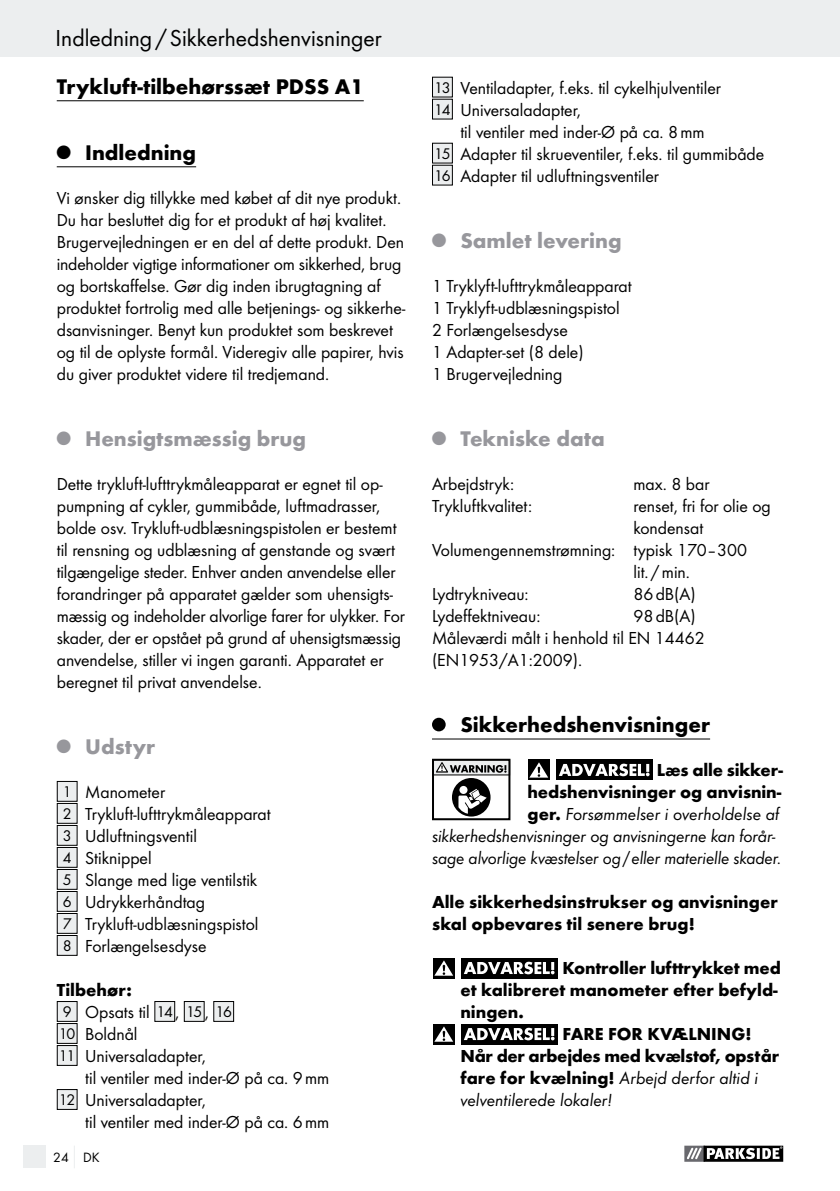
<style>
.page{position:relative;width:840px;height:1191px;background:#fff}
.page>*{position:absolute;margin:0;border:0;box-sizing:border-box;transform-origin:0 0}
.t1{font:24px "Futura Boo";color:#000}
.t2{font:700 22px "Futura";color:#000}
.t3{font:700 22px "Futura";color:#97979c}
.t4{font:18px/22px "Futura Boo";color:#000}
.t5{font:700 18px/22px "Futura";color:#000;text-align:right}
.t6{font:18px/22px "Futura Boo Obl";letter-spacing:-.01em;color:#000}
.t7{font:700 18px "Futura";letter-spacing:-.02em;color:#000}
.t8{font:14px "Futura Boo";color:#000}
.s1{font-size:16px}
.s2{font-family:"Futura";font-weight:700}
</style>
<div class="page">
<div style="left:0;top:0;width:839px;height:57px;background:#eceeef"></div>
<hr style="left:839px;top:0;width:1px;height:57px;background:#eceeef">
<div style="left:23px;top:1145px;width:22px;height:23px;background:#eceeef"></div>
<svg style="left:74px;top:1146px;width:1px;height:22px"></svg>
<svg style="left:684px;top:1145px;width:99px;height:17px"></svg>
<svg style="left:684px;top:1145px;width:98px;height:16px"></svg>
<hr style="left:57px;top:100px;width:306px;height:1px;background:#000">
<hr style="left:57px;top:166px;width:139px;height:1px;background:#000">
<div style="left:57px;top:781px;width:20px;height:20px;background:#eceeef"></div>
<div style="left:57px;top:781px;width:21px;height:21px;border:1px solid #000"></div>
<div style="left:57px;top:803px;width:20px;height:20px;background:#eceeef"></div>
<div style="left:57px;top:803px;width:21px;height:21px;border:1px solid #000"></div>
<div style="left:57px;top:825px;width:20px;height:20px;background:#eceeef"></div>
<div style="left:57px;top:825px;width:21px;height:21px;border:1px solid #000"></div>
<div style="left:57px;top:847px;width:20px;height:20px;background:#eceeef"></div>
<div style="left:57px;top:847px;width:21px;height:21px;border:1px solid #000"></div>
<div style="left:57px;top:869px;width:20px;height:20px;background:#eceeef"></div>
<div style="left:57px;top:869px;width:21px;height:21px;border:1px solid #000"></div>
<div style="left:57px;top:891px;width:20px;height:20px;background:#eceeef"></div>
<div style="left:57px;top:891px;width:21px;height:21px;border:1px solid #000"></div>
<div style="left:57px;top:913px;width:20px;height:20px;background:#eceeef"></div>
<div style="left:57px;top:913px;width:21px;height:21px;border:1px solid #000"></div>
<div style="left:57px;top:935px;width:20px;height:20px;background:#eceeef"></div>
<div style="left:57px;top:935px;width:21px;height:21px;border:1px solid #000"></div>
<div style="left:57px;top:1001px;width:20px;height:20px;background:#eceeef"></div>
<div style="left:57px;top:1001px;width:21px;height:21px;border:1px solid #000"></div>
<div style="left:155px;top:1001px;width:20px;height:20px;background:#eceeef"></div>
<div style="left:154px;top:1001px;width:21px;height:21px;border:1px solid #000"></div>
<div style="left:184px;top:1001px;width:20px;height:20px;background:#eceeef"></div>
<div style="left:184px;top:1001px;width:20px;height:21px;border:1px solid #000"></div>
<div style="left:214px;top:1001px;width:19px;height:20px;background:#eceeef"></div>
<div style="left:213px;top:1001px;width:21px;height:21px;border:1px solid #000"></div>
<div style="left:57px;top:1023px;width:20px;height:20px;background:#eceeef"></div>
<div style="left:57px;top:1023px;width:21px;height:21px;border:1px solid #000"></div>
<div style="left:57px;top:1045px;width:20px;height:20px;background:#eceeef"></div>
<div style="left:57px;top:1045px;width:21px;height:21px;border:1px solid #000"></div>
<div style="left:57px;top:1089px;width:20px;height:20px;background:#eceeef"></div>
<div style="left:57px;top:1089px;width:21px;height:21px;border:1px solid #000"></div>
<hr style="left:432px;top:738px;width:277px;height:1px;background:#000">
<div style="left:432px;top:77px;width:20px;height:20px;background:#eceeef"></div>
<div style="left:432px;top:99px;width:20px;height:20px;background:#eceeef"></div>
<div style="left:432px;top:143px;width:20px;height:20px;background:#eceeef"></div>
<div style="left:432px;top:165px;width:20px;height:20px;background:#eceeef"></div>
<div style="left:432px;top:717px;width:13px;height:14px;background:#000;border-radius:50%"></div>
<svg style="left:435px;top:761px;width:72px;height:12px"></svg>
<div style="left:451px;top:778px;width:39px;height:38px;background:#000;border-radius:50%"></div>
<svg style="left:458px;top:788px;width:28px;height:25px"></svg>
<div style="left:432px;top:758px;width:78px;height:62px;border:2px solid #000"></div>
<svg style="left:435px;top:762px;width:71px;height:10px"></svg>
<div style="left:556px;top:759px;width:96px;height:21px;background:#000"></div>
<svg style="left:528px;top:759px;width:21px;height:21px"></svg>
<svg style="left:529px;top:762px;width:19px;height:15px"></svg>
<svg style="left:558px;top:763px;width:91px;height:13px"></svg>
<div style="left:461px;top:957px;width:96px;height:21px;background:#000"></div>
<svg style="left:433px;top:958px;width:21px;height:20px"></svg>
<svg style="left:434px;top:960px;width:19px;height:15px"></svg>
<svg style="left:463px;top:961px;width:91px;height:13px"></svg>
<div style="left:461px;top:1023px;width:96px;height:21px;background:#000"></div>
<svg style="left:433px;top:1024px;width:21px;height:20px"></svg>
<svg style="left:434px;top:1026px;width:19px;height:15px"></svg>
<svg style="left:463px;top:1027px;width:91px;height:13px"></svg>
<h1 class="t1" style="left:56px;top:24px;width:327px">Indledning/Sikkerhedshenvisninger</h1>
<p class="t2" style="left:57px;top:73px;width:308px">Trykluft-tilbehørssæt PDSS A1</p>
<p class="t2" style="left:57px;top:139px;width:141px"><sup>Q</sup> Indledning</p>
<p class="t4" style="left:57px;top:187px;width:350px">Vi ønsker dig tillykke med købet af dit nye produkt.<br>Du har besluttet dig for et produkt af høj kvalitet.<br>Brugervejledningen er en del af dette produkt. Den indeholder vigtige informationer om sikkerhed, brug og bortskaffelse. Gør dig inden ibrugtagning af produktet fortrolig med alle betjenings- og sikkerhe&shy;dsanvisninger. Benyt kun produktet som beskrevet og til de oplyste formål. Videregiv alle papirer, hvis du giver produktet videre til tredjemand.</p>
<p class="t3" style="left:57px;top:425px;width:251px"><sup>Q</sup> Hensigtsmæssig brug</p>
<p class="t4" style="left:57px;top:473px;width:349px">Dette trykluft-lufttrykmåleapparat er egnet til op&shy;pumpning af cykler, gummibåde, luftmadrasser, bolde osv. Trykluft-udblæsningspistolen er bestemt til rensning og udblæsning af genstande og svært tilgængelige steder. Enhver anden anvendelse eller forandringer på apparatet gælder som uhensigts&shy;mæssig og indeholder alvorlige farer for ulykker. For skader, der er opstået på grund af uhensigtsmæssig anvendelse, stiller vi ingen garanti. Apparatet er beregnet til privat anvendelse.</p>
<p class="t3" style="left:57px;top:733px;width:100px"><sup>Q</sup> Udstyr</p>
<p class="t4" style="left:63px;top:781px;width:209px"><span class="s1">1</span> Manometer<br><span class="s1">2</span> Trykluft-lufttrykmåleapparat<br><span class="s1">3</span> Udluftningsventil<br><span class="s1">4</span> Stiknippel<br><span class="s1">5</span> Slange med lige ventilstik<br><span class="s1">6</span> Udrykkerhåndtag<br><span class="s1">7</span> Trykluft-udblæsningspistol<br><span class="s1">8</span> Forlængelsesdyse</p>
<p class="t5" style="left:57px;top:979px;width:76px">Tilbehør:</p>
<p class="t4" style="left:59px;top:1001px;width:174px"><span class="s1">9</span> Opsats til <span class="s1">14</span> , <span class="s1">15</span> , <span class="s1">16<br>10</span> Boldnål<br><span class="s1">11</span> Universaladapter,</p>
<p class="t4" style="left:59px;top:1067px;width:272px;text-indent:26px">til ventiler med inder-Ø på ca. 9mm<br><span class="s1">12</span> Universaladapter,</p>
<p class="t4" style="left:85px;top:1111px;width:245px">til ventiler med inder-Ø på ca. 6mm</p>
<p class="t8" style="left:53px;top:1149px;width:48px">24 DK</p>
<p class="t4" style="left:434px;top:77px;width:288px"><span class="s1">13</span> Ventiladapter, f.eks. til cykelhjulventiler<br><span class="s1">14</span> Universaladapter,</p>
<p class="t4" style="left:434px;top:121px;width:331px;text-indent:26px">til ventiler med inder-Ø på ca. 8mm<br><span class="s1">15</span> Adapter til skrueventiler, f.eks. til gummibåde<br><span class="s1">16</span> Adapter til udluftningsventiler</p>
<p class="t3" style="left:432px;top:227px;width:191px"><sup>Q</sup> Samlet levering</p>
<p class="t4" style="left:432px;top:275px;width:201px">1 Tryklyft-lufttrykmåleapparat<br>1 Tryklyft-udblæsningspistol<br>2 Forlængelsesdyse<br>1 Adapter-set (8 dele)<br>1 Brugervejledning</p>
<p class="t3" style="left:432px;top:425px;width:174px"><sup>Q</sup> Tekniske data</p>
<p class="t4" style="left:432px;top:473px;width:83px">Arbejdstryk:</p>
<p class="t4" style="left:633px;top:473px;width:77px">max. 8 bar</p>
<p class="t4" style="left:432px;top:495px;width:102px">Trykluftkvalitet:</p>
<p class="t4" style="left:633px;top:495px;width:139px">renset, fri for olie og</p>
<p class="t4" style="left:633px;top:517px;width:71px">kondensat</p>
<p class="t4" style="left:432px;top:539px;width:316px">Volumengennemstrømning: typisk 170–300</p>
<p class="t4" style="left:633px;top:561px;width:58px">lit. /min.</p>
<p class="t4" style="left:432px;top:583px;width:98px">Lydtrykniveau:</p>
<p class="t4" style="left:633px;top:583px;width:64px">86dB(A)</p>
<p class="t4" style="left:432px;top:605px;width:110px">Lydeffektniveau:</p>
<p class="t4" style="left:432px;top:605px;width:274px;text-indent:201px">98dB(A)<br>Måleværdi målt i henhold til EN 14462 (EN1953/A1:2009).</p>
<p class="t2" style="left:460px;top:711px;width:251px">Sikkerhedshenvisninger</p>
<p class="t5" style="left:527px;top:759px;width:257px">Læs alle sikker&shy;hedshenvisninger og anvisnin-</p>
<p class="t6" style="left:432px;top:803px;width:351px;text-indent:95px"><span class="s2">ger.</span> Forsømmelser i overholdelse af sikkerhedshenvisninger og anvisningerne kan forår&shy;sage alvorlige kvæstelser og/eller materielle skader.</p>
<p class="t5" style="left:432px;top:891px;width:347px;text-align:left">Alle sikkerhedsinstrukser og anvisninger skal opbevares til senere brug!</p>
<p class="t5" style="left:562px;top:957px;width:220px">Kontroller lufttrykket med</p>
<p class="t5" style="left:460px;top:979px;width:319px">et kalibreret manometer efter befyld-</p>
<p class="t5" style="left:460px;top:1001px;width:65px">ningen.</p>
<p class="t5" style="left:562px;top:1023px;width:191px">FARE FOR KVÆLNING!</p>
<p class="t7" style="left:460px;top:1045px;width:320px">Når der arbejdes med kvælstof, opstår</p>
<p class="t6" style="left:460px;top:1067px;width:299px"><span class="s2">fare for kvælning!</span> Arbejd derfor altid i velventilerede lokaler!</p>
</div>
